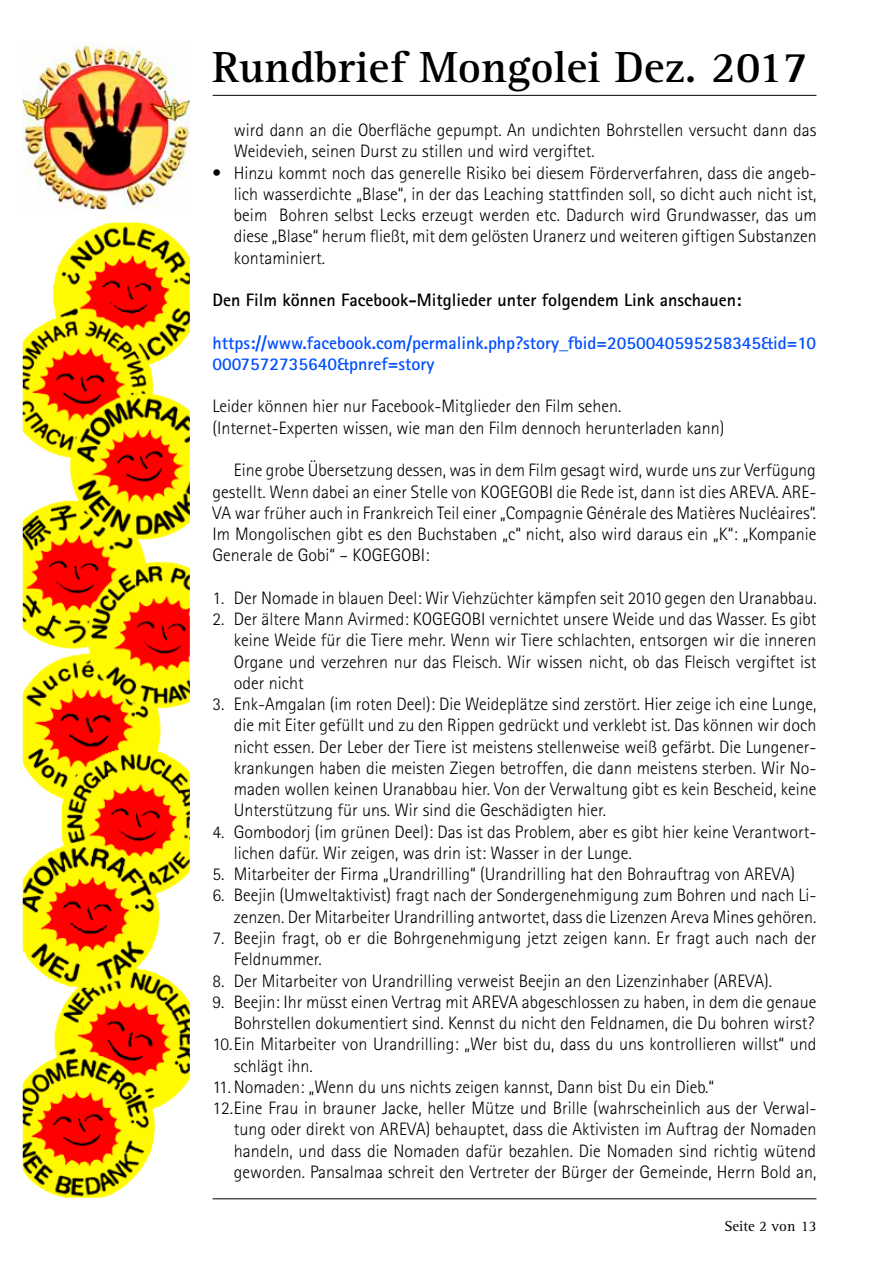
<style>
.page{position:relative;width:893px;height:1263px;background:#fff}
.page>*{position:absolute;margin:0;border:0;box-sizing:border-box;transform-origin:0 0}
.t1{font:700 45px "Rotis Serif";color:#000}
.t2{font:300 18px/21.3px "Rotis Sans Serif";color:#000}
.t3{font:700 18px/21.3px "Rotis Sans Serif";color:#004fff}
.t4{font:700 18px "Rotis Sans Serif";color:#000}
.t5{font:15px "Rotis Serif";color:#000}
</style>
<div class="page">
<img style="left:24px;top:224px;width:164px;height:972px">
<div style="left:21px;top:221px;width:170px;height:978px;border:2px solid #fff"></div>
<img style="left:24px;top:44px;width:164px;height:164px">
<hr style="left:213px;top:95px;width:603px;height:1px;background:#000">
<hr style="left:213px;top:1198px;width:603px;height:1px;background:#000">
<h1 class="t1" style="left:213px;top:41px;width:597px">Rundbrief Mongolei Dez. 2017</h1>
<p class="t2" style="left:234px;top:119px;width:584px">wird dann an die Oberfläche gepumpt. An undichten Bohrstellen versucht dann das<br>Weidevieh, seinen Durst zu stillen und wird vergiftet.</p>
<p class="t2" style="left:234px;top:162px;width:584px;text-align:justify;text-indent:-21px">• Hinzu kommt noch das generelle Risiko bei diesem Förderverfahren, dass die angeb&shy;lich wasserdichte „Blase“, in der das Leaching stattfinden soll, so dicht auch nicht ist, beim Bohren selbst Lecks erzeugt werden etc. Dadurch wird Grundwasser, das um diese „Blase“ herum fließt, mit dem gelösten Uranerz und weiteren giftigen Substanzen kontaminiert.</p>
<p class="t4" style="left:213px;top:289px;width:530px">Den Film können Facebook-Mitglieder unter folgendem Link anschauen:</p>
<p class="t3" style="left:213px;top:332px;width:605px">https://www.facebook.com/permalink.php?story_fbid=2050040595258345&amp;id=10<br>0007572735640&amp;pnref=story</p>
<p class="t2" style="left:213px;top:396px;width:513px">Leider können hier nur Facebook-Mitglieder den Film sehen. (Internet-Experten wissen, wie man den Film dennoch herunterladen kann)</p>
<p class="t2" style="left:213px;top:459px;width:605px;text-align:justify;text-indent:21px">Eine grobe Übersetzung dessen, was in dem Film gesagt wird, wurde uns zur Verfügung gestellt. Wenn dabei an einer Stelle von KOGEGOBI die Rede ist, dann ist dies AREVA. ARE-VA war früher auch in Frankreich Teil einer „Compagnie Générale des Matières Nucléaires“.<br>Im Mongolischen gibt es den Buchstaben „c“ nicht, also wird daraus ein „K“: „Kompanie Generale de Gobi“ – KOGEGOBI:</p>
<p class="t2" style="left:213px;top:587px;width:606px">1. Der Nomade in blauen Deel: Wir Viehzüchter kämpfen seit 2010 gegen den Uranabbau.</p>
<p class="t2" style="left:234px;top:608px;width:584px;text-align:justify;text-indent:-21px">2. Der ältere Mann Avirmed: KOGEGOBI vernichtet unsere Weide und das Wasser. Es gibt keine Weide für die Tiere mehr. Wenn wir Tiere schlachten, entsorgen wir die inneren Organe und verzehren nur das Fleisch. Wir wissen nicht, ob das Fleisch vergiftet ist oder nicht</p>
<p class="t2" style="left:234px;top:693px;width:584px;text-align:justify;text-indent:-21px">3. Enk-Amgalan (im roten Deel): Die Weideplätze sind zerstört. Hier zeige ich eine Lunge, die mit Eiter gefüllt und zu den Rippen gedrückt und verklebt ist. Das können wir doch nicht essen. Der Leber der Tiere ist meistens stellenweise weiß gefärbt. Die Lungener&shy;krankungen haben die meisten Ziegen betroffen, die dann meistens sterben. Wir No&shy;maden wollen keinen Uranabbau hier. Von der Verwaltung gibt es kein Bescheid, keine Unterstützung für uns. Wir sind die Geschädigten hier.</p>
<p class="t2" style="left:234px;top:821px;width:584px;text-indent:-21px">4. Gombodorj (im grünen Deel): Das ist das Problem, aber es gibt hier keine Verantwort&shy;lichen dafür. Wir zeigen, was drin ist: Wasser in der Lunge.</p>
<p class="t2" style="left:213px;top:863px;width:584px">5. Mitarbeiter der Firma „Urandrilling“ (Urandrilling hat den Bohrauftrag von AREVA)</p>
<p class="t2" style="left:213px;top:885px;width:605px;text-align:right">6. Beejin (Umweltaktivist) fragt nach der Sondergenehmigung zum Bohren und nach Li&shy;zenzen. Der Mitarbeiter Urandrilling antwortet, dass die Lizenzen Areva Mines gehören.</p>
<p class="t2" style="left:234px;top:927px;width:584px;text-indent:-21px">7. Beejin fragt, ob er die Bohrgenehmigung jetzt zeigen kann. Er fragt auch nach der<br>Feldnummer.</p>
<p class="t2" style="left:213px;top:970px;width:561px">8. Der Mitarbeiter von Urandrilling verweist Beejin an den Lizenzinhaber (AREVA).</p>
<p class="t2" style="left:213px;top:991px;width:605px">9. Beejin: Ihr müsst einen Vertrag mit AREVA abgeschlossen zu haben, in dem die genaue</p>
<p class="t2" style="left:234px;top:1012px;width:582px">Bohrstellen dokumentiert sind. Kennst du nicht den Feldnamen, die Du bohren wirst?</p>
<p class="t2" style="left:213px;top:1033px;width:605px">10.Ein Mitarbeiter von Urandrilling: „Wer bist du, dass du uns kontrollieren willst“ und</p>
<p class="t2" style="left:234px;top:1055px;width:80px">schlägt ihn.</p>
<p class="t2" style="left:213px;top:1076px;width:503px">11.Nomaden: „Wenn du uns nichts zeigen kannst, Dann bist Du ein Dieb.“</p>
<p class="t2" style="left:213px;top:1097px;width:605px">12.Eine Frau in brauner Jacke, heller Mütze und Brille (wahrscheinlich aus der Verwal-</p>
<p class="t2" style="left:234px;top:1118px;width:584px">tung oder direkt von AREVA) behauptet, dass die Aktivisten im Auftrag der Nomaden</p>
<p class="t2" style="left:234px;top:1140px;width:584px">handeln, und dass die Nomaden dafür bezahlen. Die Nomaden sind richtig wütend</p>
<p class="t2" style="left:234px;top:1161px;width:584px">geworden. Pansalmaa schreit den Vertreter der Bürger der Gemeinde, Herrn Bold an,</p>
<p class="t5" style="left:724px;top:1217px;width:93px">Seite 2 von 13</p>
</div>
